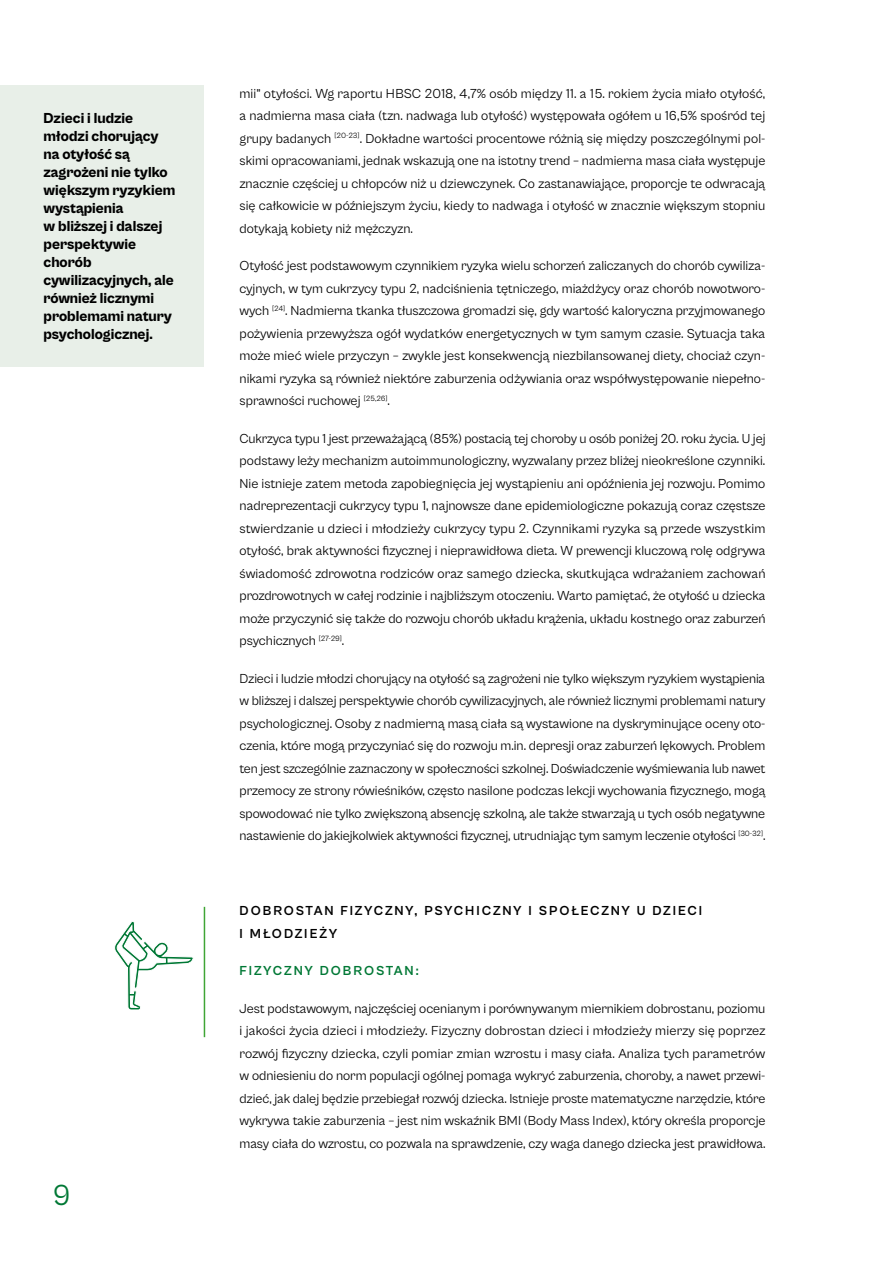
<style>
.page{position:relative;width:893px;height:1263px;background:#fff}
.page>*{position:absolute;margin:0;border:0;box-sizing:border-box;transform-origin:0 0}
.t1{font:30px "Cabinet Grotesk";color:#007835}
.t2{font:800 15px/18px "Cabinet Grotesk";color:#000}
.t3{font:13.5px/22.5px "Cabinet Grotesk";letter-spacing:-.01em;color:#000;text-align:justify}
.t4{font:700 13.5px/22.5px "Cabinet Grotesk";letter-spacing:.13em;color:#000}
.t5{font:700 13.5px "Cabinet Grotesk";letter-spacing:.13em;color:#007835}
</style>
<div class="page">
<div style="left:0;top:85px;width:203px;height:281px;background:#e8efe8"></div>
<hr style="left:204px;top:907px;width:1px;height:130px;background:#3fa535">
<svg style="left:114px;top:921px;width:80px;height:89px"></svg>
<p class="t2" style="left:44px;top:109px;width:133px">Dzieci i ludzie młodzi chorujący na otyłość są zagrożeni nie tylko większym ryzykiem wystąpienia<br>w bliższej i dalszej perspektywie chorób cywilizacyjnych, ale również licznymi problemami natury psychologicznej.</p>
<h1 class="t1" style="left:53px;top:1179px;width:19px">9</h1>
<p class="t3" style="left:240px;top:82px;width:527px">mii” otyłości. Wg raportu HBSC 2018, 4,7% osób między 11. a 15. rokiem życia miało otyłość, a nadmierna masa ciała (tzn. nadwaga lub otyłość) występowała ogółem u 16,5% spośród tej grupy badanych <sup>[20-23]</sup>. Dokładne wartości procentowe różnią się między poszczególnymi pol&shy;skimi opracowaniami, jednak wskazują one na istotny trend – nadmierna masa ciała występuje znacznie częściej u chłopców niż u dziewczynek. Co zastanawiające, proporcje te odwracają się całkowicie w późniejszym życiu, kiedy to nadwaga i otyłość w znacznie większym stopniu dotykają kobiety niż mężczyzn.</p>
<p class="t3" style="left:240px;top:254px;width:527px">Otyłość jest podstawowym czynnikiem ryzyka wielu schorzeń zaliczanych do chorób cywiliza&shy;cyjnych, w tym cukrzycy typu 2, nadciśnienia tętniczego, miażdżycy oraz chorób nowotworo&shy;wych <sup>[24]</sup>. Nadmierna tkanka tłuszczowa gromadzi się, gdy wartość kaloryczna przyjmowanego pożywienia przewyższa ogół wydatków energetycznych w tym samym czasie. Sytuacja taka może mieć wiele przyczyn – zwykle jest konsekwencją niezbilansowanej diety, chociaż czyn&shy;nikami ryzyka są również niektóre zaburzenia odżywiania oraz współwystępowanie niepełno&shy;sprawności ruchowej <sup>[25,26]</sup>.</p>
<p class="t3" style="left:240px;top:427px;width:528px">Cukrzyca typu 1 jest przeważającą (85%) postacią tej choroby u osób poniżej 20. roku życia. U jej podstawy leży mechanizm autoimmunologiczny, wyzwalany przez bliżej nieokreślone czynniki.<br>Nie istnieje zatem metoda zapobiegnięcia jej wystąpieniu ani opóźnienia jej rozwoju. Pomimo nadreprezentacji cukrzycy typu 1, najnowsze dane epidemiologiczne pokazują coraz częstsze stwierdzanie u dzieci i młodzieży cukrzycy typu 2. Czynnikami ryzyka są przede wszystkim otyłość, brak aktywności fizycznej i nieprawidłowa dieta. W prewencji kluczową rolę odgrywa świadomość zdrowotna rodziców oraz samego dziecka, skutkująca wdrażaniem zachowań prozdrowotnych w całej rodzinie i najbliższym otoczeniu. Warto pamiętać, że otyłość u dziecka może przyczynić się także do rozwoju chorób układu krążenia, układu kostnego oraz zaburzeń psychicznych <sup>[27-29]</sup>.</p>
<p class="t3" style="left:240px;top:667px;width:528px">Dzieci i ludzie młodzi chorujący na otyłość są zagrożeni nie tylko większym ryzykiem wystąpienia w bliższej i dalszej perspektywie chorób cywilizacyjnych, ale również licznymi problemami natury psychologicznej. Osoby z nadmierną masą ciała są wystawione na dyskryminujące oceny oto&shy;czenia, które mogą przyczyniać się do rozwoju m.in. depresji oraz zaburzeń lękowych. Problem ten jest szczególnie zaznaczony w społeczności szkolnej. Doświadczenie wyśmiewania lub nawet przemocy ze strony rówieśników, często nasilone podczas lekcji wychowania fizycznego, mogą spowodować nie tylko zwiększoną absencję szkolną, ale także stwarzają u tych osób negatywne nastawienie do jakiejkolwiek aktywności fizycznej, utrudniając tym samym leczenie otyłości <sup>[30-32]</sup>.</p>
<p class="t4" style="left:240px;top:900px;width:464px">DOBROSTAN FIZYCZNY, PSYCHICZNY I SPOŁECZNY U DZIECI<br>I MŁODZIEŻY</p>
<p class="t5" style="left:240px;top:963px;width:181px">FIZYCZNY DOBROSTAN:</p>
<p class="t3" style="left:240px;top:997px;width:528px">Jest podstawowym, najczęściej ocenianym i porównywanym miernikiem dobrostanu, poziomu i jakości życia dzieci i młodzieży. Fizyczny dobrostan dzieci i młodzieży mierzy się poprzez rozwój fizyczny dziecka, czyli pomiar zmian wzrostu i masy ciała. Analiza tych parametrów w odniesieniu do norm populacji ogólnej pomaga wykryć zaburzenia, choroby, a nawet przewi&shy;dzieć, jak dalej będzie przebiegał rozwój dziecka. Istnieje proste matematyczne narzędzie, które wykrywa takie zaburzenia – jest nim wskaźnik BMI (Body Mass Index), który określa proporcje masy ciała do wzrostu, co pozwala na sprawdzenie, czy waga danego dziecka jest prawidłowa.</p>
</div>
